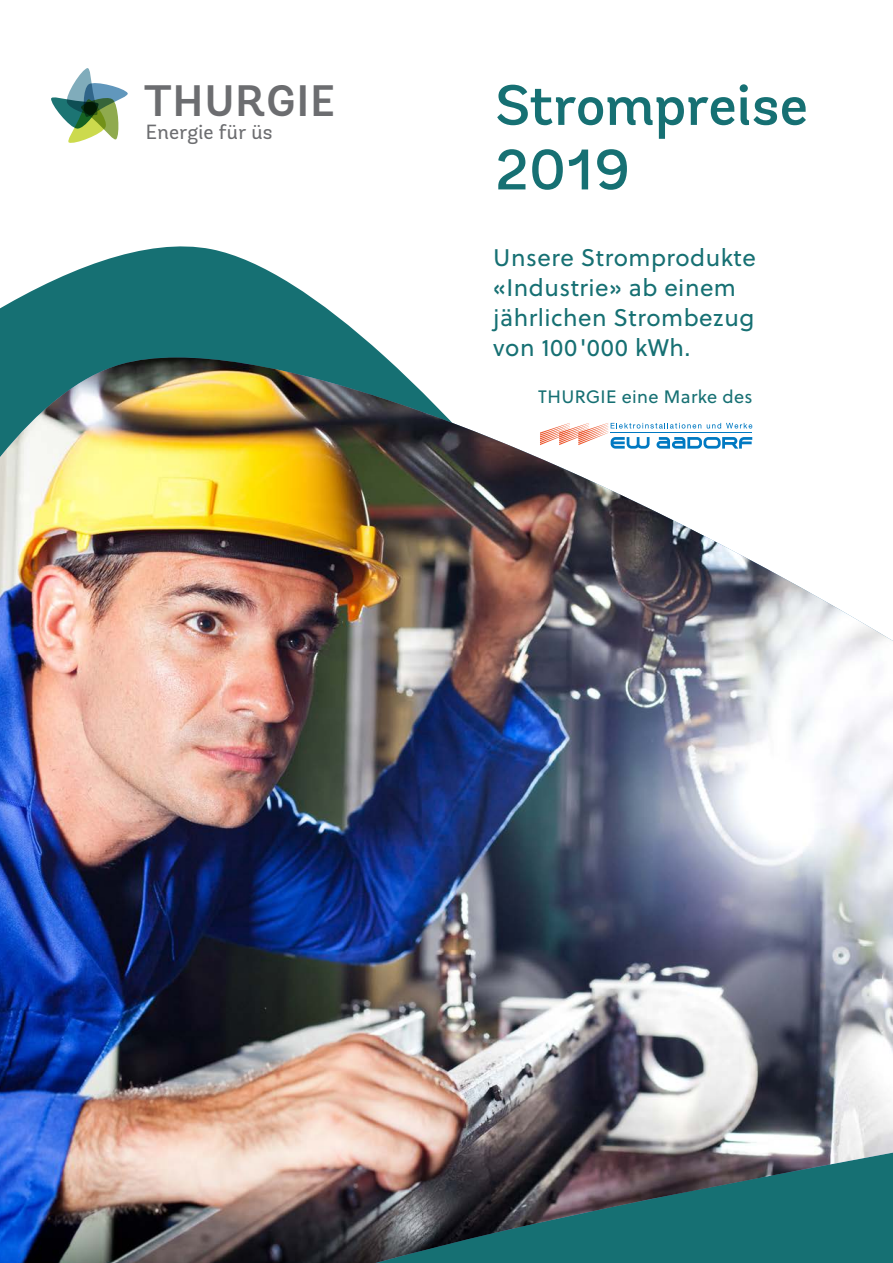
<style>
.page{position:relative;width:893px;height:1263px;background:#fff}
.page>*{position:absolute;margin:0;border:0;box-sizing:border-box;transform-origin:0 0}
.Covertitel{font:500 57px/64.5px "Andes";color:#167073}
.t1{font:600 43.95px "Andes";letter-spacing:.03em;color:#6c6d70}
.Cover_Untertitel{font:24px/30px "Soleil";letter-spacing:.02em;color:#167073}
.t2{font:20.55px "Andes";letter-spacing:.01em;color:#6c6d70}
.Cover_Untertitel-2{font:18px "Soleil";letter-spacing:.02em;color:#167073}
</style>
<div class="page">
<svg style="left:51px;top:68px;width:77px;height:75px"></svg>
<svg style="left:0;top:246px;width:379px;height:105px;fill:#167073"></svg>
<img style="left:0;top:357px;width:893px;height:906px">
<svg style="left:540px;top:423px;width:212px;height:26px"></svg>
<p class="t1" style="left:144px;top:73px;width:192px">THURGIE</p>
<p class="t2" style="left:146px;top:120px;width:128px">Energie für üs</p>
<p class="Covertitel" style="left:495px;top:74px;width:314px">Strompreise<br>2019</p>
<p class="Cover_Untertitel" style="left:493px;top:242px;width:264px">Unsere Stromprodukte «Industrie» ab einem jährlichen Strombezug von 100'000 kWh.</p>
<p class="Cover_Untertitel-2" style="left:538px;top:383px;width:216px">THURGIE eine Marke des</p>
</div>
